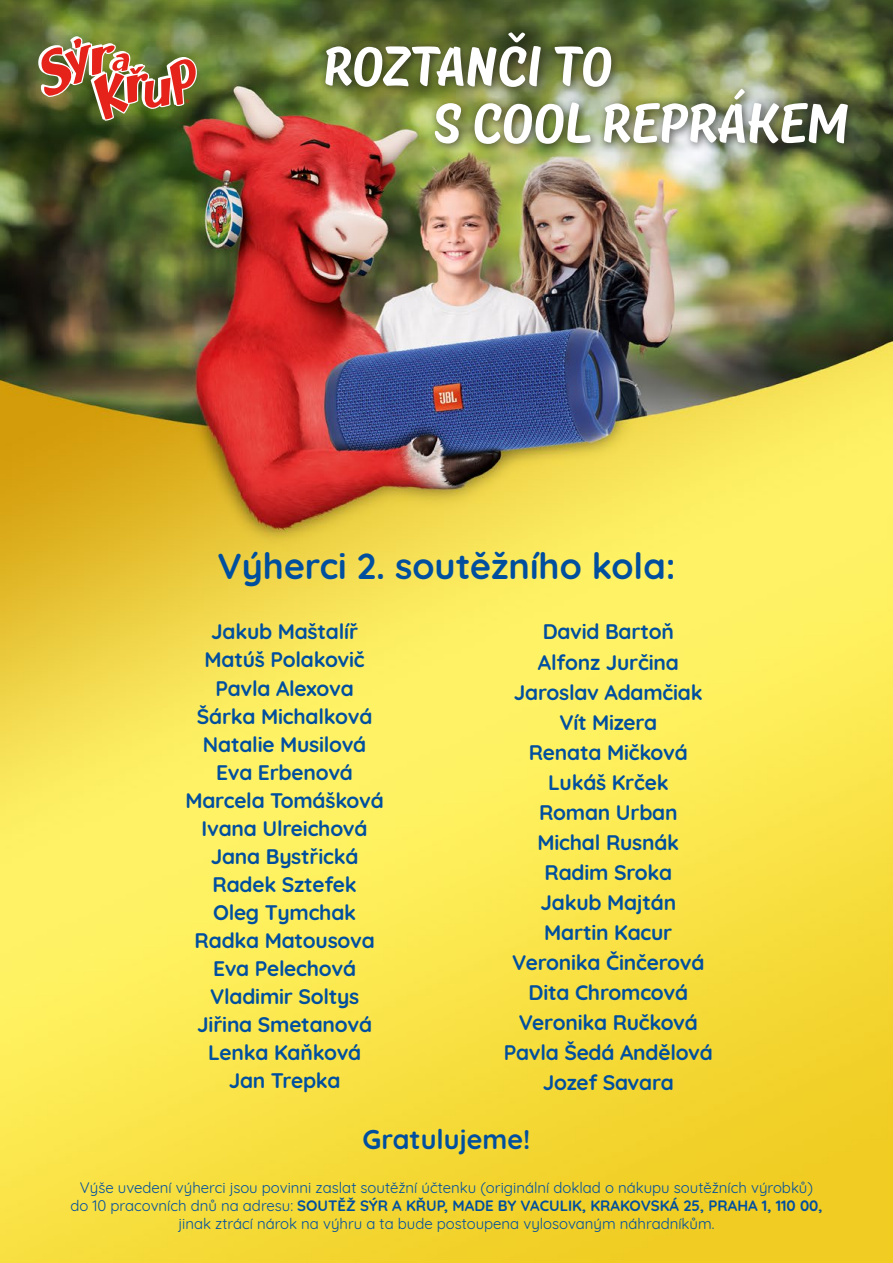
<style>
.page{position:relative;width:893px;height:1263px;background:#fff}
.page>*{position:absolute;margin:0;border:0;box-sizing:border-box;transform-origin:0 0}
.t1{font:700 55.2px/57px "TT Masters";letter-spacing:-.01em;color:#fff}
.t2{font:700 36px "Quicksand";color:#004f9f}
.t3{font:700 27px "Quicksand";color:#004f9f}
.t4{font:700 21px/28px "Quicksand";letter-spacing:-.01em;color:#004f9f;text-align:center}
.t5{font:15px/18px "Quicksand";color:#004f9f;text-align:center}
.s1{font-weight:700}
</style>
<div class="page">
<img style="left:0;top:0;width:893px;height:1263px">
<div style="left:319px;top:26px;width:540px;height:129px;background:#1d1d1b;opacity:.75"></div>
<svg style="left:38px;top:36px;width:161px;height:85px;background:#9c714c"></svg>
<h1 class="t1" style="left:434px;top:38px;width:418px;text-indent:-111px">ROZTANČI TO<br>S COOL REPRÁKEM</h1>
<h2 class="t2" style="left:217px;top:537px;width:460px">Výherci 2. soutěžního kola:</h2>
<p class="t4" style="left:185px;top:616px;width:200px">Jakub Maštalíř<br>Matúš Polakovič<br>Pavla Alexova<br>Šárka Michalková<br>Natalie Musilová<br>Eva Erbenová<br>Marcela Tomášková<br>Ivana Ulreichová<br>Jana Bystřická<br>Radek Sztefek<br>Oleg Tymchak<br>Radka Matousova<br>Eva Pelechová<br>Vladimir Soltys<br>Jiřina Smetanová<br>Lenka Kaňková<br>Jan Trepka</p>
<p class="t4" style="left:504px;top:615px;width:211px;line-height:30px">David Bartoň<br>Alfonz Jurčina<br>Jaroslav Adamčiak<br>Vít Mizera<br>Renata Mičková<br>Lukáš Krček<br>Roman Urban<br>Michal Rusnák<br>Radim Sroka<br>Jakub Majtán<br>Martin Kacur<br>Veronika Činčerová<br>Dita Chromcová<br>Veronika Ručková<br>Pavla Šedá Andělová<br>Jozef Savara</p>
<p class="t3" style="left:363px;top:1117px;width:169px">Gratulujeme!</p>
<p class="t5" style="left:70px;top:1177px;width:754px">Výše uvedení výherci jsou povinni zaslat soutěžní účtenku (originální doklad o nákupu soutěžních výrobků) do 10 pracovních dnů na adresu: <span class="s1">SOUTĚŽ SÝR A KŘUP, MADE BY VACULIK, KRAKOVSKÁ 25, PRAHA 1, 110 00, </span>jinak ztrácí nárok na výhru a ta bude postoupena vylosovaným náhradníkům.</p>
</div>
